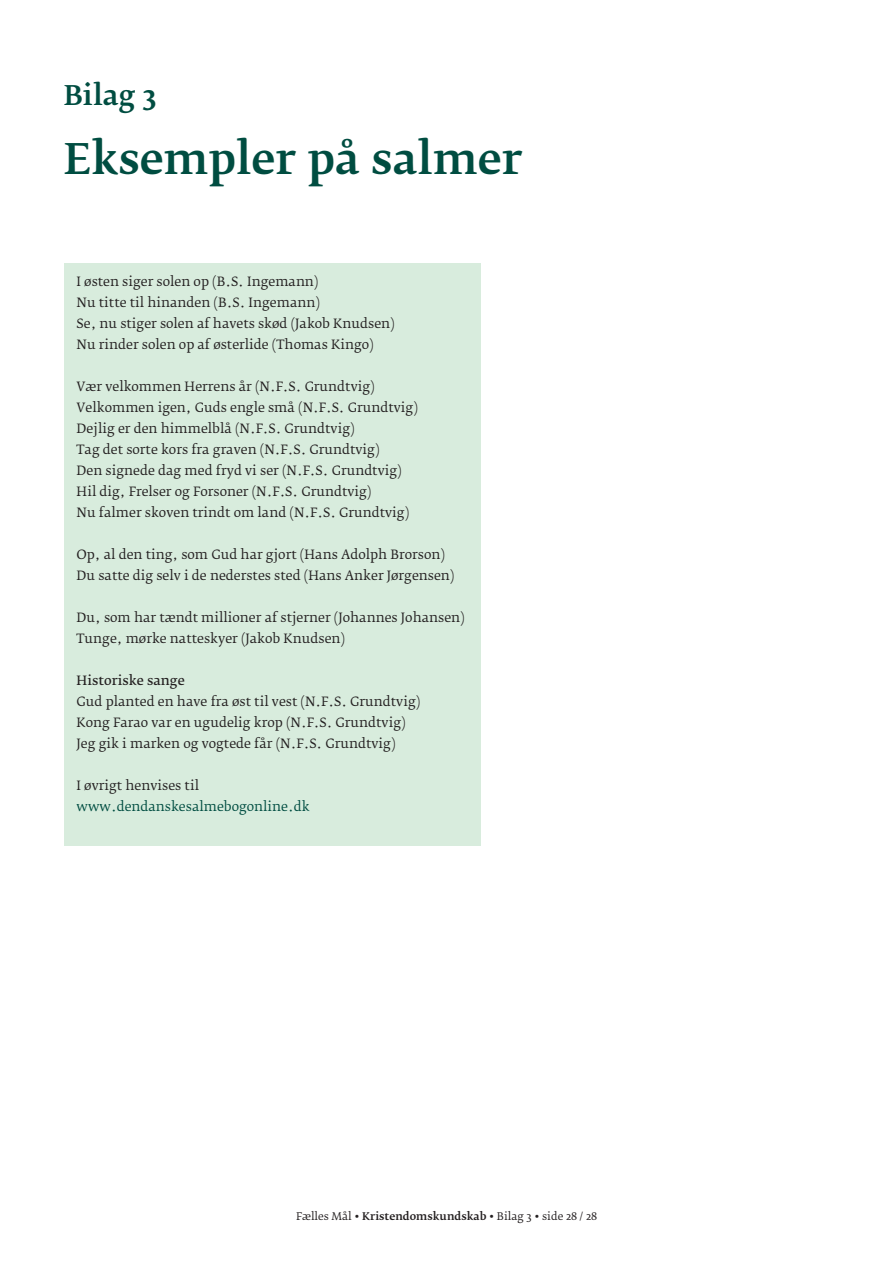
<style>
.page{position:relative;width:893px;height:1263px;background:#fff}
.page>*{position:absolute;margin:0;border:0;box-sizing:border-box;transform-origin:0 0}
.t1{font:500 42px "Fedra Serif B Std";color:#004d41}
.t2{font:500 27px "Fedra Serif B Std";color:#004d41}
.t3{font:12.75px/21px "Fedra Serif B Std";color:#231f20}
.t4{font:12.75px "Fedra Serif B Std";color:#004d41}
.t5{font:600 12.75px "Fedra Serif B Std";color:#231f20}
.t6{font:10.5px "Fedra Serif B Std";color:#231f20}
.s1{font-weight:500}
</style>
<div class="page">
<div style="left:64px;top:264px;width:416px;height:582px;background:#d8ecdd"></div>
<h2 class="t2" style="left:64px;top:85px;width:94px">Bilag 3</h2>
<h1 class="t1" style="left:64px;top:143px;width:460px">Eksempler på salmer</h1>
<p class="t3" style="left:77px;top:273px;width:320px">I østen siger solen op (B.S. Ingemann)<br>Nu titte til hinanden (B.S. Ingemann)<br>Se, nu stiger solen af havets skød (Jakob Knudsen)<br>Nu rinder solen op af østerlide (Thomas Kingo)</p>
<p class="t3" style="left:77px;top:378px;width:343px">Vær velkommen Herrens år (N.F.S. Grundtvig)<br>Velkommen igen, Guds engle små (N.F.S. Grundtvig)<br>Dejlig er den himmelblå (N.F.S. Grundtvig)<br>Tag det sorte kors fra graven (N.F.S. Grundtvig)<br>Den signede dag med fryd vi ser (N.F.S. Grundtvig)<br>Hil dig, Frelser og Forsoner (N.F.S. Grundtvig)<br>Nu falmer skoven trindt om land (N.F.S. Grundtvig)</p>
<p class="t3" style="left:77px;top:546px;width:379px">Op, al den ting, som Gud har gjort (Hans Adolph Brorson)<br>Du satte dig selv i de nederstes sted (Hans Anker Jørgensen)</p>
<p class="t3" style="left:77px;top:609px;width:390px">Du, som har tændt millioner af stjerner (Johannes Johansen)<br>Tunge, mørke natteskyer (Jakob Knudsen)</p>
<p class="t5" style="left:77px;top:676px;width:110px">Historiske sange</p>
<p class="t3" style="left:77px;top:693px;width:345px">Gud planted en have fra øst til vest (N.F.S. Grundtvig)<br>Kong Farao var en ugudelig krop (N.F.S. Grundtvig)<br>Jeg gik i marken og vogtede får (N.F.S. Grundtvig)</p>
<p class="t3" style="left:77px;top:777px;width:124px">I øvrigt henvises til</p>
<p class="t4" style="left:77px;top:802px;width:235px">www.dendanskesalmebogonline.dk</p>
<p class="t6" style="left:296px;top:1212px;width:302px">Fælles Mål • <span class="s1">Kristendomskundskab</span> • Bilag 3 • side 28 / 28</p>
</div>
